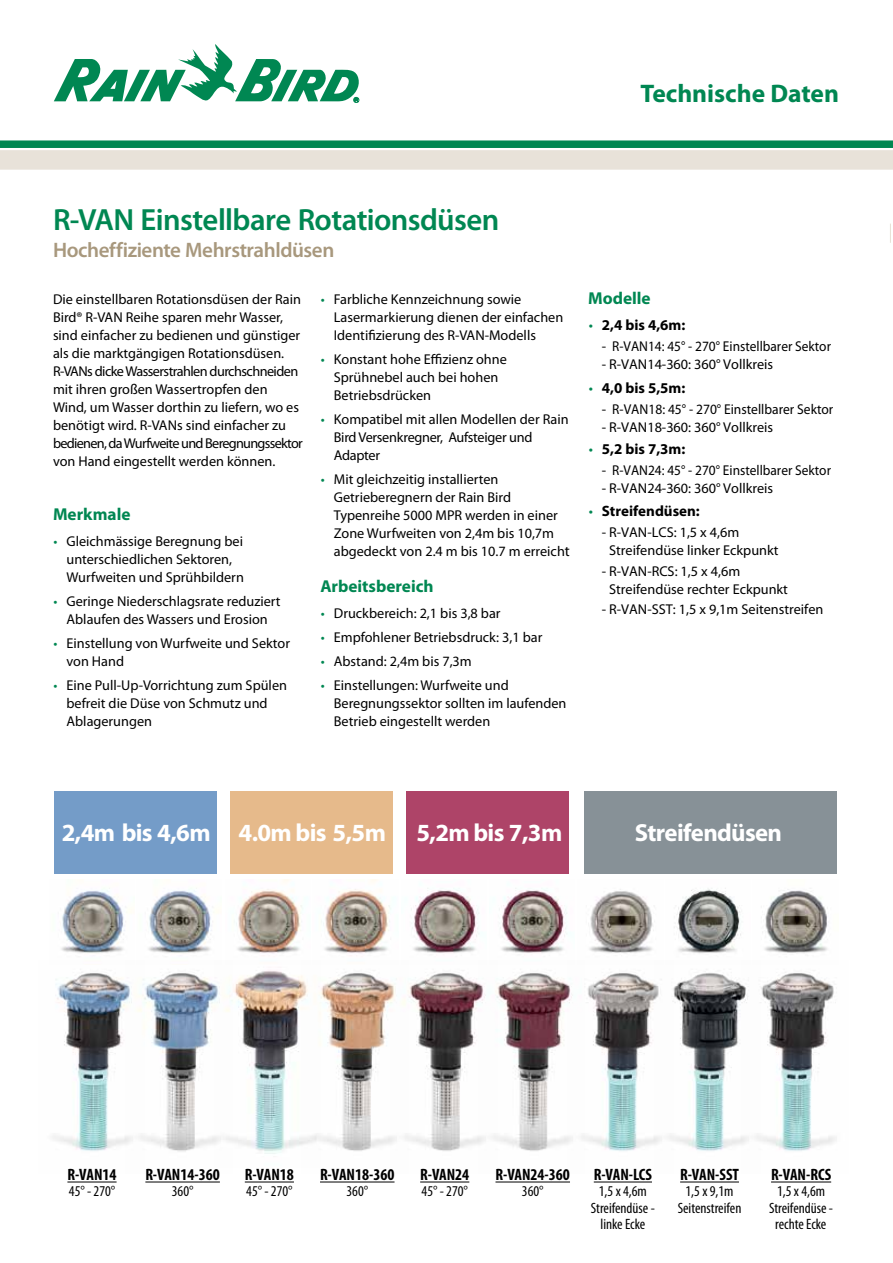
<style>
.page{position:relative;width:893px;height:1263px;background:#fff}
.page>*{position:absolute;margin:0;border:0;box-sizing:border-box;transform-origin:0 0}
.t1{font:600 30.75px "Myriad Pro";letter-spacing:-.02em;color:#008752}
.t2{font:700 25.5px "Myriad Pro";color:#008752}
.t3{font:700 24.75px "Myriad Pro";letter-spacing:-.025em;color:#fff}
.t4{font:600 21px "Myriad Pro";letter-spacing:-.02em;color:#a8987d}
.t5{font:700 17.25px "Myriad Pro";color:#008752}
.t6{font:700 condensed 16.5px "Myriad Pro";color:#000}
.t7{font:condensed 15px/16.5px "Myriad Pro";color:#000;text-align:center}
.t8{font:700 15px "Myriad Pro";color:#000}
.t9{font:14.25px/18px "Myriad Pro";color:#000}
.t10{font:14.25px/18px "Myriad Pro";letter-spacing:-.02em;color:#000}
.s1{color:#008752}
.s2{font-size:15px}
.s3{font-weight:400;color:#008752}
</style>
<div class="page">
<img style="left:61px;top:890px;width:70px;height:64px">
<img style="left:236px;top:879px;width:67px;height:75px">
<img style="left:411px;top:888px;width:68px;height:65px">
<img style="left:589px;top:889px;width:65px;height:65px">
<img style="left:148px;top:890px;width:70px;height:64px">
<img style="left:323px;top:879px;width:68px;height:75px">
<img style="left:499px;top:888px;width:68px;height:65px">
<img style="left:674px;top:888px;width:67px;height:66px">
<img style="left:762px;top:889px;width:66px;height:64px">
<img style="left:145px;top:972px;width:69px;height:180px">
<img style="left:321px;top:972px;width:70px;height:179px">
<img style="left:497px;top:972px;width:70px;height:179px">
<img style="left:673px;top:973px;width:69px;height:178px">
<img style="left:742px;top:972px;width:95px;height:179px">
<img style="left:52px;top:972px;width:93px;height:179px">
<img style="left:214px;top:970px;width:107px;height:184px">
<img style="left:391px;top:972px;width:106px;height:179px">
<img style="left:567px;top:972px;width:106px;height:179px">
<div style="left:54px;top:791px;width:163px;height:82px;background:#749cc8"></div>
<div style="left:231px;top:791px;width:162px;height:82px;background:#e6ba8b"></div>
<div style="left:407px;top:791px;width:162px;height:82px;background:#ae4468"></div>
<div style="left:584px;top:791px;width:252px;height:82px;background:#879197"></div>
<div style="left:0;top:150px;width:893px;height:20px;background:#e8e2d9"></div>
<div style="left:0;top:140px;width:893px;height:8px;background:#008752"></div>
<svg style="left:54px;top:44px;width:305px;height:59px"></svg>
<hr style="left:67px;top:1182px;width:50px;height:1px;background:#000">
<hr style="left:145px;top:1182px;width:75px;height:1px;background:#000">
<hr style="left:245px;top:1182px;width:49px;height:1px;background:#000">
<hr style="left:771px;top:1182px;width:60px;height:1px;background:#000">
<hr style="left:680px;top:1182px;width:59px;height:1px;background:#000">
<hr style="left:594px;top:1182px;width:58px;height:1px;background:#000">
<hr style="left:495px;top:1182px;width:75px;height:1px;background:#000">
<hr style="left:420px;top:1182px;width:49px;height:1px;background:#000">
<hr style="left:320px;top:1182px;width:75px;height:1px;background:#000">
<h2 class="t2" style="left:640px;top:77px;width:200px">Technische Daten</h2>
<h1 class="t1" style="left:53px;top:200px;width:448px">R-VAN Einstellbare Rotationsdüsen</h1>
<h3 class="t4" style="left:53px;top:237px;width:283px">Hocheffiziente Mehrstrahldüsen</h3>
<p class="t9" style="left:53px;top:290px;width:251px">Die einstellbaren Rotationsdüsen der Rain Bird® R-VAN Reihe sparen mehr Wasser, sind einfacher zu bedienen und günstiger als die marktgängigen Rotationsdüsen.<br>R-VANs dicke Wasserstrahlen durchschneiden mit ihren großen Wassertropfen den Wind, um Wasser dorthin zu liefern, wo es benötigt wird. R-VANs sind einfacher zu bedienen, da Wurfweite und Beregnungssektor von Hand eingestellt werden können.</p>
<p class="t9" style="left:334px;top:290px;width:231px;text-indent:-13px"><span class="s1">•</span> Farbliche Kennzeichnung sowie<br>Lasermarkierung dienen der einfachen<br>Identifizierung des R-VAN-Modells</p>
<p class="t9" style="left:334px;top:350px;width:175px;text-indent:-13px"><span class="s1">•</span> Konstant hohe Effizienz ohne<br>Sprühnebel auch bei hohen<br>Betriebsdrücken</p>
<p class="t10" style="left:334px;top:410px;width:236px;text-indent:-13px"><span class="s1">•</span> Kompatibel mit allen Modellen der Rain<br>Bird Versenkregner, Aufsteiger und<br>Adapter</p>
<p class="t9" style="left:334px;top:470px;width:238px;text-indent:-13px"><span class="s1">•</span> Mit gleichzeitig installierten Getrieberegnern der Rain Bird Typenreihe 5000 MPR werden in einer Zone Wurfweiten von 2,4m bis 10,7m abgedeckt von 2.4 m bis 10.7 m erreich<span class="s2">t</span></p>
<p class="t5" style="left:320px;top:575px;width:115px">Arbeitsbereich</p>
<p class="t9" style="left:321px;top:604px;width:181px"><span class="s1">•</span> Druckbereich: 2,1 bis 3,8 bar</p>
<p class="t9" style="left:321px;top:628px;width:223px"><span class="s1">•</span> Empfohlener Betriebsdruck: 3,1 bar</p>
<p class="t9" style="left:321px;top:652px;width:152px"><span class="s1">•</span> Abstand: 2,4m bis 7,3m</p>
<p class="t9" style="left:334px;top:676px;width:234px;text-indent:-13px"><span class="s1">•</span> Einstellungen: Wurfweite und<br>Beregnungssektor sollten im laufenden<br>Betrieb eingestellt werden</p>
<p class="t5" style="left:53px;top:503px;width:79px">Merkmale</p>
<p class="t9" style="left:67px;top:532px;width:179px;text-indent:-13px"><span class="s1">•</span> Gleichmässige Beregnung bei unterschiedlichen Sektoren,<br>Wurfweiten und Sprühbildern</p>
<p class="t9" style="left:54px;top:592px;width:229px;text-align:center"><span class="s1">•</span> Geringe Niederschlagsrate reduziert<br>Ablaufen des Wassers und Erosion</p>
<p class="t9" style="left:67px;top:634px;width:225px;text-indent:-13px"><span class="s1">•</span> Einstellung von Wurfweite und Sektor von Hand</p>
<p class="t9" style="left:67px;top:676px;width:222px;text-indent:-13px"><span class="s1">•</span> Eine Pull-Up-Vorrichtung zum Spülen befreit die Düse von Schmutz und<br>Ablagerungen</p>
<p class="t5" style="left:588px;top:287px;width:64px">Modelle</p>
<p class="t8" style="left:589px;top:315px;width:98px"><span class="s3">•</span> 2,4 bis 4,6m:</p>
<p class="t9" style="left:602px;top:337px;width:231px">- R-VAN14: 45° - 270° Einstellbarer Sektor</p>
<p class="t9" style="left:602px;top:355px;width:173px">- R-VAN14-360: 360° Vollkreis</p>
<p class="t8" style="left:589px;top:378px;width:98px"><span class="s3">•</span> 4,0 bis 5,5m:</p>
<p class="t9" style="left:602px;top:400px;width:233px">- R-VAN18: 45° - 270° Einstellbarer Sektor</p>
<p class="t9" style="left:602px;top:418px;width:173px">- R-VAN18-360: 360° Vollkreis</p>
<p class="t8" style="left:589px;top:439px;width:98px"><span class="s3">•</span> 5,2 bis 7,3m:</p>
<p class="t9" style="left:602px;top:461px;width:231px">- R-VAN24: 45° - 270° Einstellbarer Sektor</p>
<p class="t9" style="left:602px;top:479px;width:173px">- R-VAN24-360: 360° Vollkreis</p>
<p class="t8" style="left:589px;top:501px;width:112px"><span class="s3">•</span> Streifendüsen:</p>
<p class="t9" style="left:609px;top:523px;width:171px;text-indent:-7px">- R-VAN-LCS: 1,5 x 4,6m<br>Streifendüse linker Eckpunkt</p>
<p class="t9" style="left:609px;top:562px;width:180px;text-indent:-7px">- R-VAN-RCS: 1,5 x 4,6m<br>Streifendüse rechter Eckpunkt</p>
<p class="t9" style="left:602px;top:600px;width:223px">- R-VAN-SST: 1,5 x 9,1m Seitenstreifen</p>
<h3 class="t3" style="left:62px;top:816px;width:502px">2,4m bis 4,6m 4.0m bis 5,5m 5,2m bis 7,3m</h3>
<h3 class="t3" style="left:635px;top:816px;width:149px">Streifendüsen</h3>
<p class="t6" style="left:67px;top:1164px;width:51px">R-VAN14</p>
<p class="t7" style="left:69px;top:1183px;width:48px">45° - 270°</p>
<p class="t6" style="left:145px;top:1164px;width:76px">R-VAN14-360</p>
<p class="t7" style="left:172px;top:1183px;width:23px">360°</p>
<p class="t6" style="left:245px;top:1164px;width:51px">R-VAN18</p>
<p class="t7" style="left:246px;top:1183px;width:48px">45° - 270°</p>
<p class="t6" style="left:320px;top:1164px;width:76px">R-VAN18-360</p>
<p class="t7" style="left:346px;top:1183px;width:23px">360°</p>
<p class="t6" style="left:420px;top:1164px;width:51px">R-VAN24</p>
<p class="t7" style="left:422px;top:1183px;width:48px">45° - 270°</p>
<p class="t6" style="left:495px;top:1164px;width:76px">R-VAN24-360</p>
<p class="t7" style="left:522px;top:1183px;width:23px">360°</p>
<p class="t6" style="left:594px;top:1164px;width:60px">R-VAN-LCS</p>
<p class="t7" style="left:591px;top:1183px;width:66px">1,5 x 4,6m<br>Streifendüse - linke Ecke</p>
<p class="t6" style="left:680px;top:1164px;width:60px">R-VAN-SST</p>
<p class="t7" style="left:678px;top:1183px;width:65px">1,5 x 9,1m<br>Seitenstreifen</p>
<p class="t6" style="left:771px;top:1164px;width:62px">R-VAN-RCS</p>
<p class="t7" style="left:769px;top:1183px;width:66px">1,5 x 4,6m<br>Streifendüse - rechte Ecke</p>
</div>
